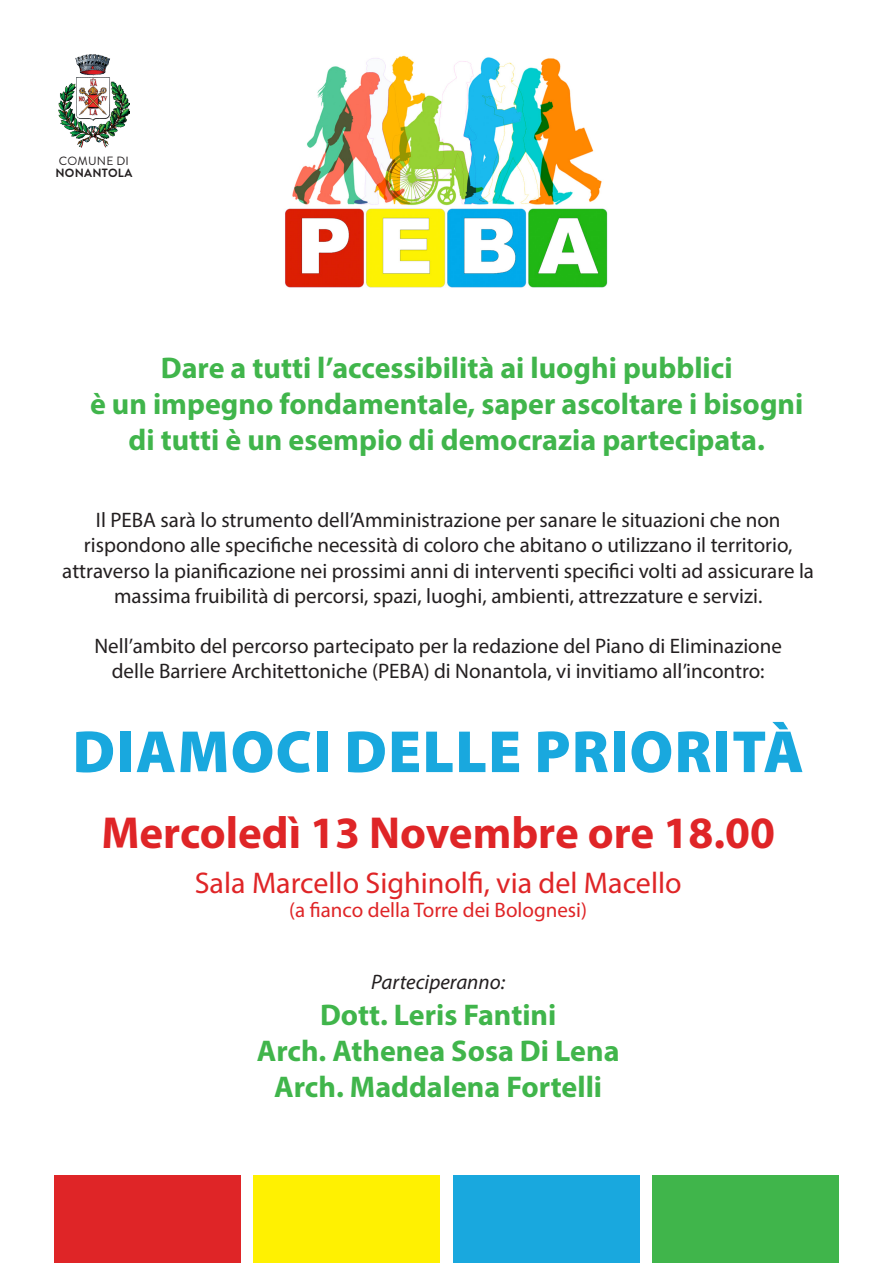
<style>
.page{position:relative;width:893px;height:1263px;background:#fff}
.page>*{position:absolute;margin:0;border:0;box-sizing:border-box;transform-origin:0 0}
.t1{font:900 60px "Myriad Pro";letter-spacing:.02em;color:#19a8de}
.t2{font:700 45px "Myriad Pro";color:#df2527}
.t3{font:700 30px "Myriad Pro";color:#40b54b}
.t4{font:30px "Myriad Pro";color:#df2527}
.t5{font:21px/25.2px "Myriad Pro";color:#231f20;text-align:center}
.t6{font:21px "Myriad Pro";color:#df2527}
.t7{font:italic 21px "Myriad Pro";color:#231f20}
.t8{font:700 12px "Brandon Grotesque";letter-spacing:.02em;color:#231f20}
.t9{font:12px "Brandon Grotesque";letter-spacing:.02em;color:#231f20}
</style>
<div class="page">
<img style="left:58px;top:54px;width:72px;height:94px">
<img style="left:285px;top:55px;width:323px;height:233px">
<div style="left:54px;top:1176px;width:186px;height:87px;background:#df2527"></div>
<div style="left:453px;top:1176px;width:186px;height:87px;background:#19a8de"></div>
<div style="left:254px;top:1176px;width:186px;height:87px;background:#fff101"></div>
<div style="left:653px;top:1176px;width:186px;height:87px;background:#40b54b"></div>
<p class="t9" style="left:59px;top:153px;width:72px">COMUNE DI</p>
<p class="t8" style="left:55px;top:164px;width:78px">NONANTOLA</p>
<p class="t3" style="left:161px;top:348px;width:573px">Dare a tutti l’accessibilità ai luoghi pubblici</p>
<p class="t3" style="left:90px;top:384px;width:715px">è un impegno fondamentale, saper ascoltare i bisogni</p>
<p class="t3" style="left:129px;top:420px;width:638px">di tutti è un esempio di democrazia partecipata.</p>
<p class="t5" style="left:62px;top:507px;width:753px">Il PEBA sarà lo strumento dell’Amministrazione per sanare le situazioni che non rispondono alle specifiche necessità di coloro che abitano o utilizzano il territorio, attraverso la pianificazione nei prossimi anni di interventi specifici volti ad assicurare la massima fruibilità di percorsi, spazi, luoghi, ambienti, attrezzature e servizi.</p>
<p class="t5" style="left:94px;top:633px;width:689px">Nell’ambito del percorso partecipato per la redazione del Piano di Eliminazione</p>
<p class="t5" style="left:112px;top:658px;width:654px">delle Barriere Architettoniche (PEBA) di Nonantola, vi invitiamo all’incontro:</p>
<p class="t1" style="left:73px;top:712px;width:733px">DIAMOCI DELLE PRIORITÀ</p>
<p class="t2" style="left:101px;top:803px;width:675px">Mercoledì 13 Novembre ore 18.00</p>
<p class="t4" style="left:195px;top:864px;width:488px">Sala Marcello Sighinolfi, via del Macello</p>
<p class="t6" style="left:289px;top:897px;width:299px">(a fianco della Torre dei Bolognesi)</p>
<p class="t7" style="left:371px;top:969px;width:135px">Parteciperanno:</p>
<p class="t3" style="left:320px;top:995px;width:238px">Dott. Leris Fantini</p>
<p class="t3" style="left:257px;top:1031px;width:364px">Arch. Athenea Sosa Di Lena</p>
<p class="t3" style="left:274px;top:1067px;width:329px">Arch. Maddalena Fortelli</p>
</div>
